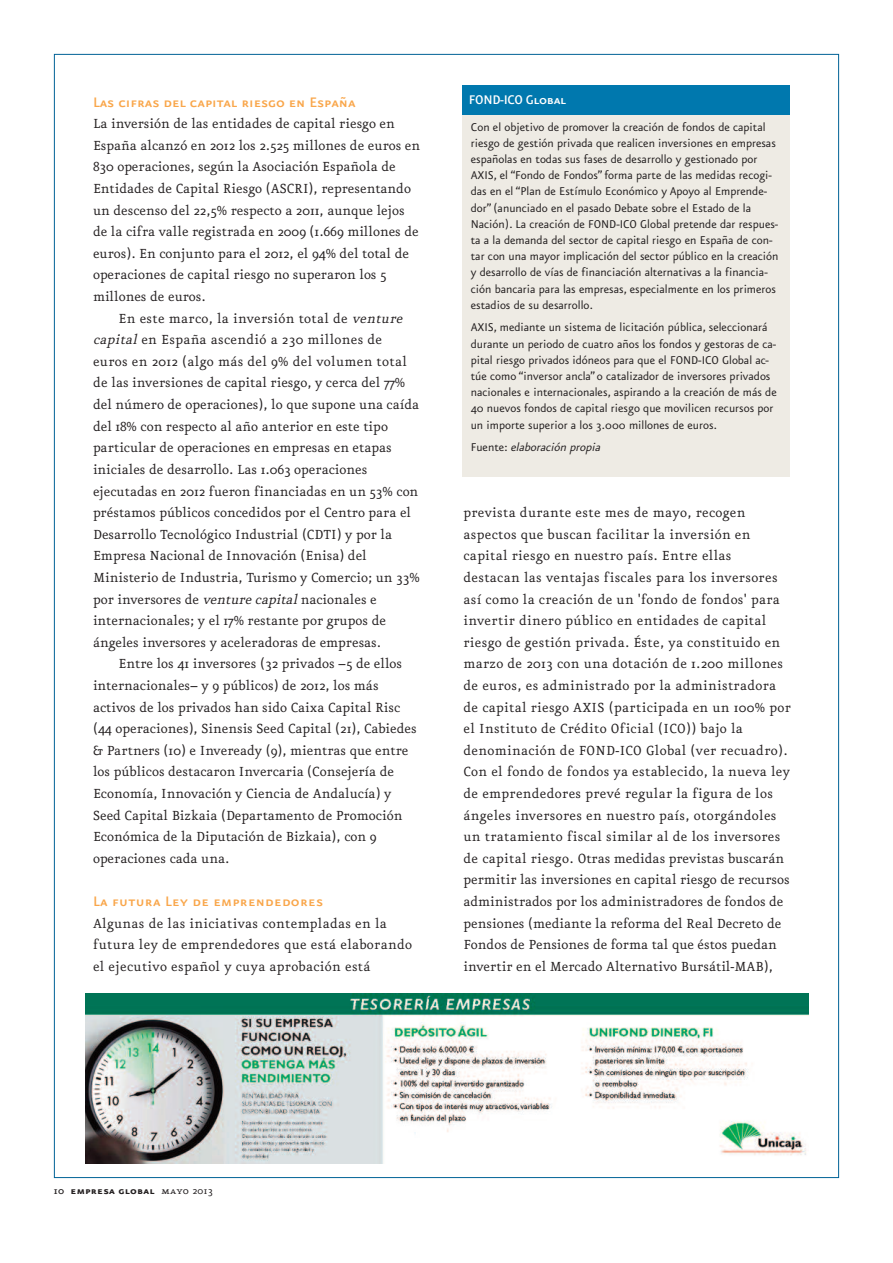
<style>
.page{position:relative;width:893px;height:1263px;background:#fff}
.page>*{position:absolute;margin:0;border:0;box-sizing:border-box;transform-origin:0 0}
.t1{font:16.5px "Eureka Sans Medium Caps";color:#f9a64a}
.t2{font:16.5px "Eureka Sans Medium Caps";letter-spacing:.02em;color:#f9a64a}
.t3{font:15.75px/21.6px "Eureka";color:#231f20}
.t4{font:15.75px/21.6px "Eureka";letter-spacing:.02em;color:#231f20}
.t5{font:15px "Eureka Sans Medium Caps";letter-spacing:-.02em;color:#fff}
.t6{font:13.5px/16.2px "Eureka Sans";color:#231f20}
.t7{font:italic 13.5px "Eureka Sans";color:#231f20}
.t8{font:12px "Eureka Sans Bold Caps";letter-spacing:.025em;color:#231f20}
.s1{font-style:italic}
.s2{font-style:normal}
.s3{font-family:"Eureka";font-weight:500}
.s4{font-family:"Eureka Small Caps"}
.s5{font-family:"Eureka"}
</style>
<div class="page">
<img style="left:86px;top:993px;width:722px;height:170px">
<div style="left:463px;top:88px;width:327px;height:388px;background:#eeebe4"></div>
<div style="left:463px;top:85px;width:327px;height:30px;background:#0078ae"></div>
<p class="t1" style="left:93px;top:91px;width:264px">Las cifras del capital riesgo en España</p>
<p class="t3" style="left:93px;top:114px;width:329px">La inversión de las entidades de capital riesgo en España alcanzó en 2012 los 2.525 millones de euros en 830 operaciones, según la Asociación Española de Entidades de Capital Riesgo (ASCRI), representando un descenso del 22,5% respecto a 2011, aunque lejos de la cifra valle registrada en 2009 (1.669 millones de euros). En conjunto para el 2012, el 94% del total de operaciones de capital riesgo no superaron los 5 millones de euros.</p>
<p class="t3" style="left:93px;top:308px;width:328px;text-indent:26px">En este marco, la inversión total de <span class="s1">venture capital</span>en España ascendió a 230 millones de euros en 2012 (algo más del 9% del volumen total de las inversiones de capital riesgo, y cerca del 77% del número de operaciones), lo que supone una caída del 18% con respecto al año anterior en este tipo particular de operaciones en empresas en etapas iniciales de desarrollo. Las 1.063 operaciones ejecutadas en 2012 fueron financiadas en un 53% con préstamos públicos concedidos por el Centro para el Desarrollo Tecnológico Industrial (CDTI) y por la Empresa Nacional de Innovación (Enisa) del Ministerio de Industria, Turismo y Comercio; un 33% por inversores de <span class="s1">venturecapital</span>nacionales e internacionales; y el 17% restante por grupos de ángeles inversores y aceleradoras de empresas.</p>
<p class="t3" style="left:93px;top:654px;width:325px;text-indent:26px">Entre los 41 inversores (32 privados –5 de ellos internacionales– y 9 públicos) de 2012, los más activos de los privados han sido Caixa Capital Risc (44 operaciones), Sinensis Seed Capital (21), Cabiedes &amp; Partners (10) e Inveready (9), mientras que entre los públicos destacaron Invercaria (Consejería de Economía, Innovación y Ciencia de Andalucía) y Seed Capital Bizkaia (Departamento de Promoción Económica de la Diputación de Bizkaia), con 9 operaciones cada una.</p>
<p class="t2" style="left:93px;top:890px;width:232px">La futura Ley de emprendedores</p>
<p class="t4" style="left:93px;top:913px;width:321px">Algunas de las iniciativas contempladas en la futura ley de emprendedores que está elaborando el ejecutivo español y cuya aprobación está</p>
<p class="t5" style="left:469px;top:90px;width:99px">FOND-ICO Global</p>
<p class="t6" style="left:471px;top:119px;width:309px">Con el objetivo de promover la creación de fondos de capital riesgo de gestión privada que realicen inversiones en empresas españolas en todas sus fases de desarrollo y gestionado por AXIS, el “Fondo de Fondos”forma parte de las medidas recogi&shy;das en el “Plan de Estímulo Económico y Apoyo al Emprende&shy;dor”(anunciado en el pasado Debate sobre el Estado de la Nación). La creación de FOND-ICO Global pretende dar respues&shy;ta a la demanda del sector de capital riesgo en España de con&shy;tar con una mayor implicación del sector público en la creación y desarrollo de vías de financiación alternativas a la financia&shy;ción bancaria para las empresas, especialmente en los primeros estadios de su desarrollo.</p>
<p class="t6" style="left:471px;top:320px;width:308px">AXIS, mediante un sistema de licitación pública, seleccionará durante un periodo de cuatro años los fondos y gestoras de ca&shy;pital riesgo privados idóneos para que el FOND-ICO Global ac&shy;túe como “inversor ancla” o catalizador de inversores privados nacionales e internacionales, aspirando a la creación de más de 40 nuevos fondos de capital riesgo que movilicen recursos por un importe superior a los 3.000 millones de euros.</p>
<p class="t7" style="left:471px;top:441px;width:134px"><span class="s2">F u e n t e :</span> elaboración propia</p>
<p class="t4" style="left:463px;top:502px;width:329px">prevista durante este mes de mayo, recogen aspectos que buscan facilitar la inversión en capital riesgo en nuestro país. Entre ellas destacan las ventajas fiscales para los inversores así como la creación de un 'fondo de fondos' para invertir dinero público en entidades de capital riesgo de gestión privada. Éste, ya constituido en marzo de 2013 con una dotación de 1.200 millones de euros, es administrado por la administradora de capital riesgo AXIS (participada en un 100% por el Instituto de Crédito Oficial (ICO)) bajo la denominación de FOND-ICO Global (ver recuadro).<br>Con el fondo de fondos ya establecido, la nueva ley de emprendedores prevé regular la figura de los ángeles inversores en nuestro país, otorgándoles un tratamiento fiscal similar al de los inversores de capital riesgo. Otras medidas previstas buscarán permitir las inversiones en capital riesgo de recursos administrados por los administradores de fondos de pensiones (mediante la reforma del Real Decreto de Fondos de Pensiones de forma tal que éstos puedan invertir en el Mercado Alternativo Bursátil-MAB),</p>
<p class="t8" style="left:54px;top:1184px;width:160px"><span class="s3">10</span> empresa global <span class="s4">mayo</span> <span class="s5">2013</span></p>
</div>
